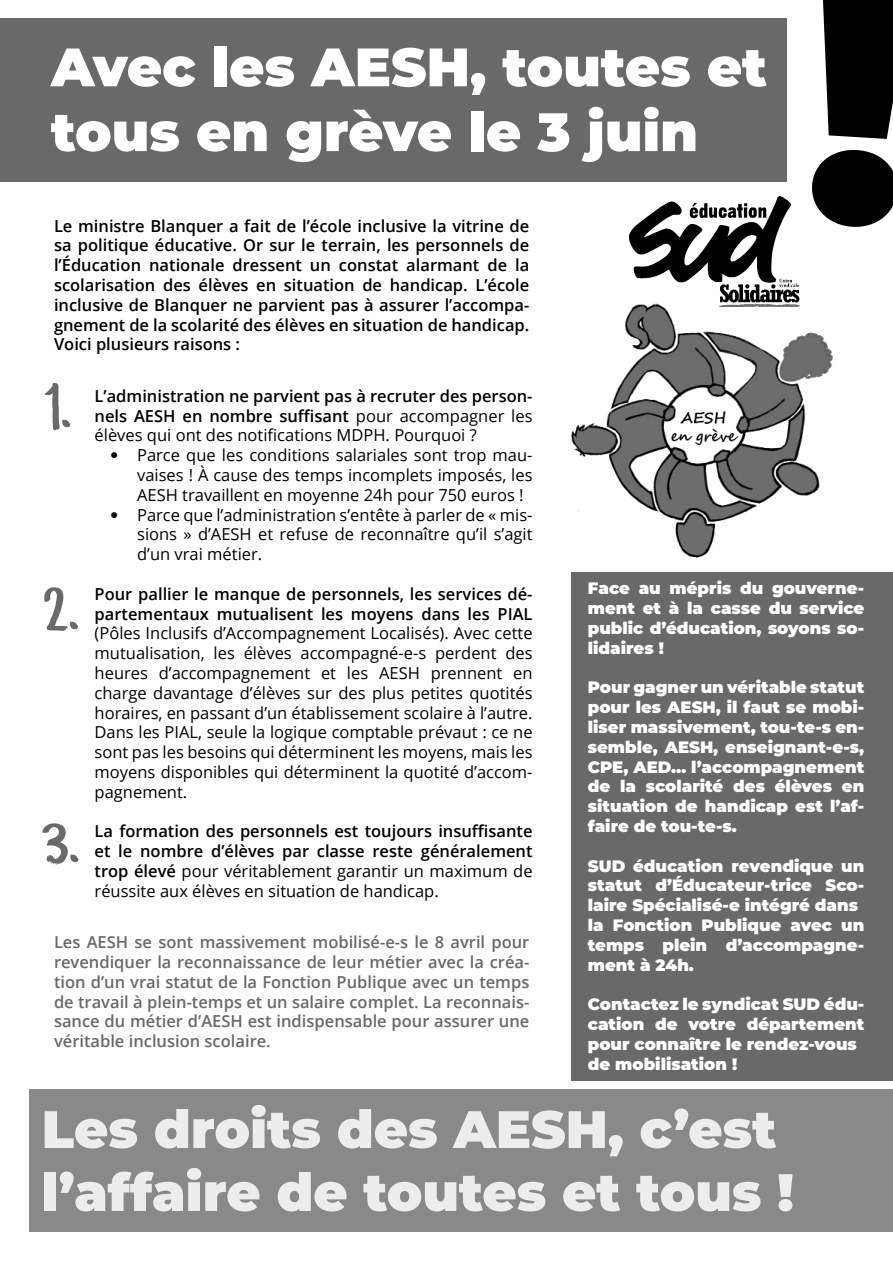
<style>
.page{position:relative;width:893px;height:1263px;background:#fff}
.page>*{position:absolute;margin:0;border:0;box-sizing:border-box;transform-origin:0 0}
.t1{font:900 54px/64.8px "Montserrat";color:#fff}
.t2{font:900 52.5px/63px "Montserrat";color:#ededed}
.t3{font:52.5px "Flicker DEMO";color:#696969}
.t4{font:16.5px/19.8px "Open Sans";color:#000;text-align:justify}
.t5{font:600 16.5px/19.8px "Open Sans";color:#000;text-align:justify}
.t6{font:900 16.5px/19.8px "Montserrat";color:#fff;text-align:justify}
.t7{font:600 16.5px/19.8px "Open Sans";color:#696969;text-align:justify}
.s1{font-weight:400}
.s2{font-family:"DIN Condensed";font-weight:700}
.s3{font-weight:600}
</style>
<div class="page">
<img style="left:571px;top:306px;width:262px;height:252px">
<div style="left:572px;top:572px;width:321px;height:508px;background:#696969"></div>
<div style="left:0;top:18px;width:787px;height:164px;background:#696969"></div>
<div style="left:30px;top:1090px;width:863px;height:142px;background:#898989"></div>
<img style="left:629px;top:197px;width:171px;height:109px">
<p class="t1" style="left:51px;top:31px;width:717px">Avec les AESH, toutes et tous en grève le 3 juin</p>
<p class="t5" style="left:54px;top:215px;width:477px">Le ministre Blanquer a fait de l’école inclusive la vitrine de sa politique éducative. Or sur le terrain, les personnels de l’Éducation nationale dressent un constat alarmant de la scolarisation des élèves en situation de handicap. L’école inclusive de Blanquer ne parvient pas à assurer l’accompa&shy;gnement de la scolarité des élèves en situation de handicap.<br>Voici plusieurs raisons :</p>
<p class="t3" style="left:45px;top:368px;width:28px">1.</p>
<p class="t5" style="left:95px;top:385px;width:439px">L’administration ne parvient pas à recruter des person&shy;nels AESH en nombre suffisant <span class="s1">pour accompagner les élèves qui ont des notifications MDPH. Pourquoi ?</span></p>
<p class="t4" style="left:137px;top:445px;width:397px;text-indent:-27px"><span class="s2">•</span> Parce que les conditions salariales sont trop mau&shy;vaises ! À cause des temps incomplets imposés, les AESH travaillent en moyenne 24h pour 750 euros !</p>
<p class="t4" style="left:137px;top:504px;width:397px;text-indent:-27px"><span class="s2">•</span> Parce que l’administration s’entête à parler de « mis&shy;sions » d’AESH et refuse de reconnaître qu’il s’agit d’un vrai métier.</p>
<p class="t4" style="left:95px;top:583px;width:439px"><span class="s3">Pour pallier le manque de personnels, les services dé&shy;partementaux mutualisent les moyens dans les PIAL </span>(Pôles Inclusifs d’Accompagnement Localisés). Avec cette mutualisation, les élèves accompagné-e-s perdent des heures d’accompagnement et les AESH prennent en charge davantage d’élèves sur des plus petites quotités horaires, en passant d’un établissement scolaire à l’autre.<br>Dans les PIAL, seule la logique comptable prévaut : ce ne sont pas les besoins qui déterminent les moyens, mais les moyens disponibles qui déterminent la quotité d’accom&shy;pagnement.</p>
<p class="t5" style="left:95px;top:821px;width:439px">La formation des personnels est toujours insuffisante et le nombre d’élèves par classe reste généralement trop élevé <span class="s1">pour véritablement garantir un maximum de réussite aux élèves en situation de handicap.</span></p>
<p class="t3" style="left:43px;top:570px;width:38px">2.</p>
<p class="t3" style="left:41px;top:803px;width:39px">3.</p>
<p class="t7" style="left:54px;top:932px;width:477px">Les AESH se sont massivement mobilisé-e-s le 8 avril pour revendiquer la reconnaissance de leur métier avec la créa&shy;tion d’un vrai statut de la Fonction Publique avec un temps de travail à plein-temps et un salaire complet. La reconnais&shy;sance du métier d’AESH est indispensable pour assurer une véritable inclusion scolaire.</p>
<p class="t6" style="left:588px;top:577px;width:278px">Face au mépris du gouverne&shy;ment et à la casse du service public d’éducation, soyons so&shy;lidaires !</p>
<p class="t6" style="left:588px;top:676px;width:278px">Pour gagner un véritable statut pour les AESH, il faut se mobi&shy;liser massivement, tou-te-s en&shy;semble, AESH, enseignant-e-s, CPE, AED… l’accompagnement de la scolarité des élèves en situation de handicap est l’af&shy;faire de tou-te-s.</p>
<p class="t6" style="left:588px;top:855px;width:278px">SUD éducation revendique un statut d’Éducateur-trice Sco&shy;laire Spécialisé-e intégré dans</p>
<p class="t6" style="left:588px;top:914px;width:278px">la Fonction Publique avec un temps plein d’accompagne&shy;ment à 24h.</p>
<p class="t6" style="left:588px;top:993px;width:278px">Contactez le syndicat SUD édu&shy;cation de votre département pour connaître le rendez-vous</p>
<p class="t6" style="left:588px;top:1053px;width:151px">de mobilisation !</p>
<p class="t2" style="left:42px;top:1094px;width:754px">Les droits des AESH, c’est l’affaire de toutes et tous !</p>
</div>
